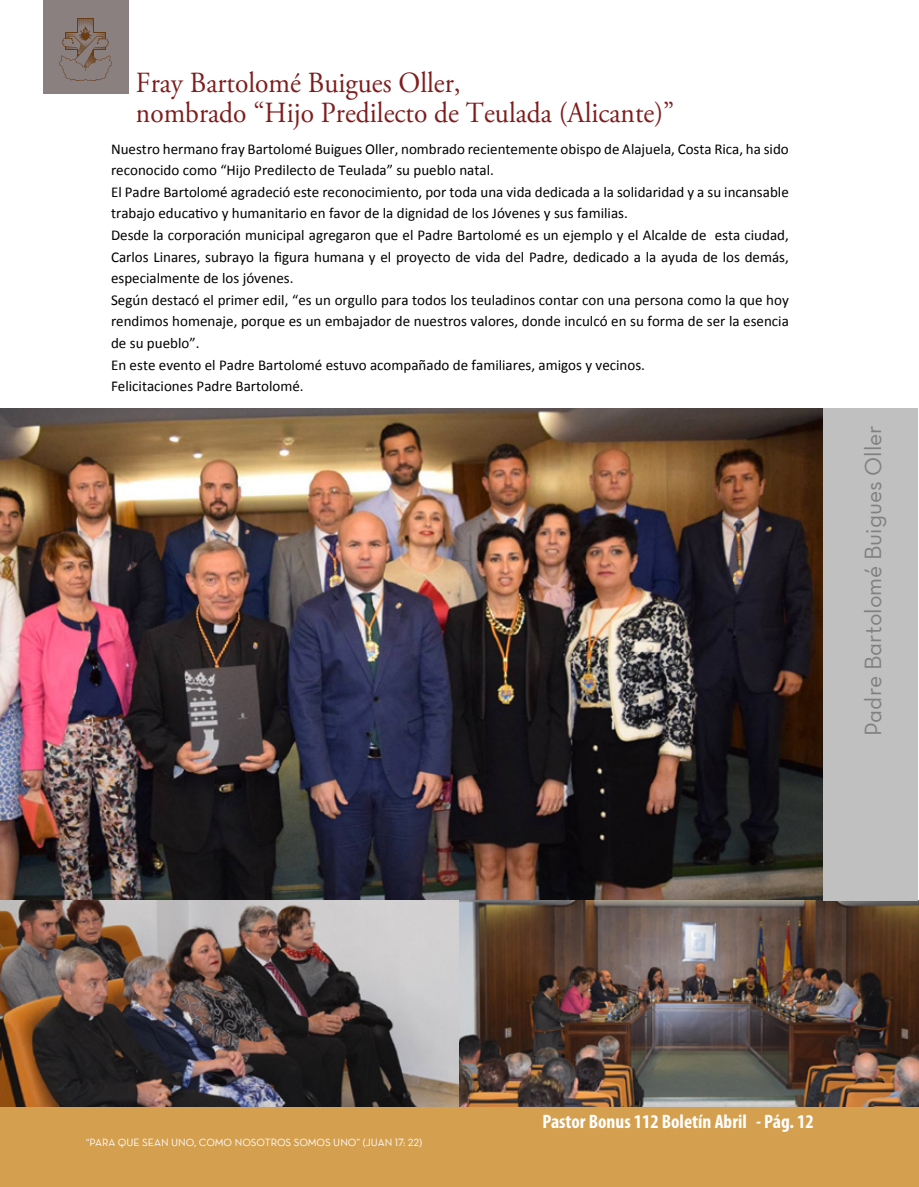
<style>
.page{position:relative;width:919px;height:1187px;background:#fff}
.page>*{position:absolute;margin:0;border:0;box-sizing:border-box;transform-origin:0 0}
.t1{font:29.25px/30.6px "Adobe Garamond Pro";color:#801d1e;scale:.94 1}
.t2{font:23.7px "Neutra Text Book Alt";color:#808080}
.t3{font:700 condensed 19.5px "Myriad Pro";color:#fff}
.t4{font:15px/21.6px "Calibri";color:#000}
.t5{font:10.65px "Neutra Text Book Alt";color:#fff}
</style>
<div class="page">
<img style="left:0;top:408px;width:823px;height:492px">
<div style="left:0;top:1103px;width:919px;height:84px;background:#d4a04f"></div>
<div style="left:44px;top:0;width:85px;height:94px;background:#8b8080"></div>
<svg style="left:59px;top:18px;width:53px;height:63px"></svg>
<img style="left:1px;top:900px;width:918px;height:206px">
<div style="left:823px;top:408px;width:95px;height:492px;background:#c0c0c0"></div>
<h1 class="t1" style="left:136px;top:68px;width:574px">Fray Bartolomé Buigues Oller,<br>nombrado “Hijo Predilecto de Teulada (Alicante)”</h1>
<p class="t4" style="left:111px;top:138px;width:679px">Nuestro hermano fray Bartolomé Buigues Oller, nombrado recientemente obispo de Alajuela, Costa Rica, ha sido reconocido como “Hijo Predilecto de Teulada” su pueblo natal.<br>El Padre Bartolomé agradeció este reconocimiento, por toda una vida dedicada a la solidaridad y a su incansable trabajo educativo y humanitario en favor de la dignidad de los Jóvenes y sus familias.<br>Desde la corporación municipal agregaron que el Padre Bartolomé es un ejemplo y el Alcalde de esta ciudad, Carlos Linares, subrayo la figura humana y el proyecto de vida del Padre, dedicado a la ayuda de los demás, especialmente de los jóvenes.<br>Según destacó el primer edil, “es un orgullo para todos los teuladinos contar con una persona como la que hoy rendimos homenaje, porque es un embajador de nuestros valores, donde inculcó en su forma de ser la esencia de su pueblo”.<br>En este evento el Padre Bartolomé estuvo acompañado de familiares, amigos y vecinos.<br>Felicitaciones Padre Bartolomé.</p>
<h2 class="t2" style="left:858px;top:736px;width:312px;rotate:-90deg">Padre Bartolomé Buigues Oller</h2>
<p class="t5" style="left:86px;top:1135px;width:338px">“PARA QUE SEAN UNO, COMO NOSOTROS SOMOS UNO” (JUAN 17: 22)</p>
<h3 class="t3" style="left:542px;top:1110px;width:273px">Pastor Bonus 112 Boletín Abril - Pág. 12</h3>
</div>
